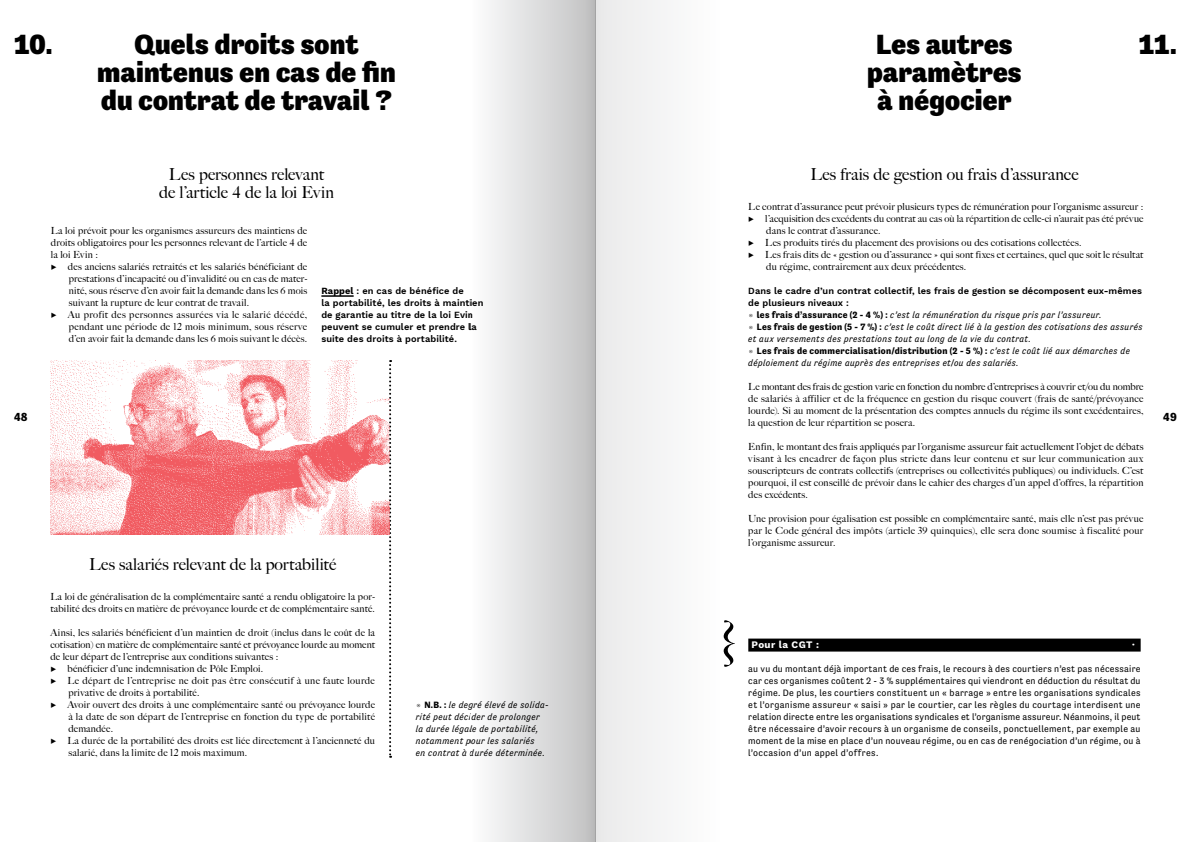
<style>
.page{position:relative;width:1191px;height:842px;background:#fff}
.page>*{position:absolute;margin:0;border:0;box-sizing:border-box;transform-origin:0 0}
.t1{font:55px "Big Caslon FB";color:#000}
.t2{font:900 28.5px/28px "Tenso";letter-spacing:.01em;color:#000;text-align:center}
.t3{font:16.5px/18px "Big Caslon FB";letter-spacing:.005em;color:#000;text-align:center}
.t4{font:700 12px "Tenso";color:#000}
.t5{font:9.8px/12px "Big Caslon FB";letter-spacing:.02em;color:#000;text-align:justify}
.t6{font:9.8px "Big Caslon FB";letter-spacing:.04em;color:#000}
.t7{font:9.8px "Big Caslon FB";letter-spacing:.05em;color:#000}
.t8{font:700 9.8px "Work Sans";letter-spacing:.035em;color:#fff}
.t9{font:9.5px/12px "Tenso";letter-spacing:.025em;color:#000;text-align:justify}
.t10{font:italic 9.4px/12px "Tenso";letter-spacing:.035em;color:#000}
.t11{font:600 9.2px/12px "Work Sans";letter-spacing:.01em;color:#000}
.s1{font-family:"Source Code Pro"}
.s2{font-family:"Source Code Pro";font-weight:200;font-style:normal}
.s3{font-weight:700;font-style:normal}
.s4{font-weight:700}
</style>
<div class="page">
<svg style="left:389px;top:360px;width:2px;height:398px"></svg>
<div style="left:748px;top:639px;width:392px;height:13px;background:#000"></div>
<hr style="left:321px;top:295px;width:33px;height:2px;background:#000">
<img style="left:50px;top:360px;width:339px;height:174px">
<div style="left:471px;top:0;width:124px;height:842px;background:linear-gradient(to right,#fefeff,#c1c1c2)"></div>
<div style="left:595px;top:0;width:125px;height:842px;background:#f4f4f4"></div>
<h2 class="t2" style="left:97px;top:31px;width:300px">Quels droits sont maintenus en cas de fin du contrat de travail ?</h2>
<h2 class="t2" style="left:14px;top:31px;width:40px">10.</h2>
<h2 class="t2" style="left:1138px;top:31px;width:39px">11.</h2>
<h2 class="t2" style="left:867px;top:31px;width:156px">Les autres paramètres à négocier</h2>
<h3 class="t3" style="left:159px;top:165px;width:176px">Les personnes relevant de l’article 4 de la loi Evin</h3>
<h3 class="t3" style="left:810px;top:165px;width:270px">Les frais de gestion ou frais d’assurance</h3>
<p class="t5" style="left:748px;top:201px;width:396px">Le contrat d’assurance peut prévoir plusieurs types de rémunération pour l’organisme assureur :</p>
<p class="t5" style="left:748px;top:213px;width:396px"><span class="s1">▶</span> l’acquisition des excédents du contrat au cas où la répartition de celle-ci n’aurait pas été prévue</p>
<p class="t5" style="left:766px;top:225px;width:116px">dans le contrat d’assurance.</p>
<p class="t5" style="left:748px;top:237px;width:334px"><span class="s1">▶</span> Les produits tirés du placement des provisions ou des cotisations collectées.</p>
<p class="t5" style="left:748px;top:249px;width:396px"><span class="s1">▶</span> Les frais dits de « gestion ou d’assurance » qui sont fixes et certaines, quel que soit le résultat</p>
<p class="t5" style="left:766px;top:261px;width:201px">du régime, contrairement aux deux précédentes.</p>
<p class="t11" style="left:748px;top:284px;width:395px">Dans le cadre d’un contrat collectif, les frais de gestion se décomposent eux-mêmes de plusieurs niveaux :</p>
<p class="t10" style="left:748px;top:309px;width:396px"><span class="s2">◉</span> <span class="s3">les frais d’assurance (2 - 4 %) :</span> c’est la rémunération du risque pris par l’assureur.<br><span class="s2">◉</span> <span class="s3">Les frais de gestion (5 - 7 %) :</span> c’est le coût direct lié à la gestion des cotisations des assurés et aux versements des prestations tout au long de la vie du contrat.<br><span class="s2">◉</span> <span class="s3">Les frais de commercialisation/distribution (2 - 5 %) :</span> c’est le coût lié aux démarches de déploiement du régime auprès des entreprises et/ou des salariés.</p>
<p class="t5" style="left:748px;top:381px;width:397px">Le montant des frais de gestion varie en fonction du nombre d’entreprises à couvrir et/ou du nombre de salariés à affilier et de la fréquence en gestion du risque couvert (frais de santé/prévoyance lourde). Si au moment de la présentation des comptes annuels du régime ils sont excédentaires, la question de leur répartition se posera.</p>
<p class="t5" style="left:748px;top:441px;width:397px">Enfin, le montant des frais appliqués par l’organisme assureur fait actuellement l’objet de débats visant à les encadrer de façon plus stricte dans leur contenu et sur leur communication aux souscripteurs de contrats collectifs (entreprises ou collectivités publiques) ou individuels. C’est pourquoi, il est conseillé de prévoir dans le cahier des charges d’un appel d’offres, la répartition des excédents.</p>
<p class="t5" style="left:748px;top:513px;width:396px">Une provision pour égalisation est possible en complémentaire santé, mais elle n’est pas prévue par le Code général des impôts (article 39 quinquies), elle sera donc soumise à fiscalité pour l’organisme assureur.</p>
<p class="t5" style="left:51px;top:225px;width:258px">La loi prévoit pour les organismes assureurs des maintiens de</p>
<p class="t5" style="left:51px;top:237px;width:258px">droits obligatoires pour les personnes relevant de l’article 4 de</p>
<p class="t5" style="left:51px;top:249px;width:49px">la loi Evin :</p>
<p class="t5" style="left:51px;top:261px;width:258px"><span class="s1">▶</span> des anciens salariés retraités et les salariés bénéficiant de</p>
<p class="t5" style="left:69px;top:273px;width:240px">prestations d’incapacité ou d’invalidité ou en cas de mater-</p>
<p class="t5" style="left:69px;top:285px;width:240px">nité, sous réserve d’en avoir fait la demande dans les 6 mois</p>
<p class="t5" style="left:69px;top:297px;width:182px">suivant la rupture de leur contrat de travail.</p>
<p class="t7" style="left:51px;top:309px;width:258px"><span class="s1">▶</span> Au profit des personnes assurées via le salarié décédé,</p>
<p class="t5" style="left:69px;top:321px;width:240px">pendant une période de 12 mois minimum, sous réserve</p>
<p class="t5" style="left:69px;top:333px;width:240px">d’en avoir fait la demande dans les 6 mois suivant le décès.</p>
<p class="t11" style="left:321px;top:284px;width:164px"><span class="s4">Rappel</span> : en cas de bénéfice de<br>la portabilité, les droits à maintien de garantie au titre de la loi Evin peuvent se cumuler et prendre la suite des droits à portabilité.</p>
<p class="t4" style="left:14px;top:410px;width:15px">48</p>
<p class="t4" style="left:1163px;top:410px;width:15px">49</p>
<h3 class="t3" style="left:89px;top:555px;width:248px">Les salariés relevant de la portabilité</h3>
<p class="t5" style="left:50px;top:591px;width:326px">La loi de généralisation de la complémentaire santé a rendu obligatoire la por&shy;tabilité des droits en matière de prévoyance lourde et de complémentaire santé.</p>
<p class="t5" style="left:50px;top:627px;width:326px">Ainsi, les salariés bénéficient d’un maintien de droit (inclus dans le coût de la</p>
<p class="t5" style="left:50px;top:639px;width:326px">cotisation) en matière de complémentaire santé et prévoyance lourde au moment</p>
<p class="t5" style="left:50px;top:651px;width:229px">de leur départ de l’entreprise aux conditions suivantes :</p>
<p class="t5" style="left:50px;top:663px;width:214px"><span class="s1">▶</span> bénéficier d’une indemnisation de Pôle Emploi.</p>
<p class="t6" style="left:50px;top:675px;width:326px"><span class="s1">▶</span> Le départ de l’entreprise ne doit pas être consécutif à une faute lourde</p>
<p class="t5" style="left:68px;top:687px;width:132px">privative de droits à portabilité.</p>
<p class="t5" style="left:50px;top:699px;width:326px"><span class="s1">▶</span> Avoir ouvert des droits à une complémentaire santé ou prévoyance lourde</p>
<p class="t5" style="left:68px;top:711px;width:308px">à la date de son départ de l’entreprise en fonction du type de portabilité</p>
<p class="t5" style="left:68px;top:723px;width:46px">demandée.</p>
<p class="t5" style="left:50px;top:735px;width:326px"><span class="s1">▶</span> La durée de la portabilité des droits est liée directement à l’ancienneté du</p>
<p class="t5" style="left:68px;top:747px;width:180px">salarié, dans la limite de 12 mois maximum.</p>
<p class="t10" style="left:416px;top:699px;width:134px"><span class="s2">◉</span> <span class="s3">N.B. :</span> le degré élevé de solida&shy;rité peut décider de prolonger la durée légale de portabilité, notamment pour les salariés<br>en contrat à durée déterminée.</p>
<h1 class="t1" style="left:720px;top:609px;width:18px">}</h1>
<p class="t8" style="left:751px;top:637px;width:69px">Pour la CGT :</p>
<p class="t8" style="left:1132px;top:637px;width:4px">·</p>
<p class="t9" style="left:748px;top:663px;width:394px">au vu du montant déjà important de ces frais, le recours à des courtiers n’est pas nécessaire car ces organismes coûtent 2 - 3 % supplémentaires qui viendront en déduction du résultat du régime. De plus, les courtiers constituent un « barrage » entre les organisations syndicales et l’organisme assureur « saisi » par le courtier, car les règles du courtage interdisent une relation directe entre les organisations syndicales et l’organisme assureur. Néanmoins, il peut être nécessaire d’avoir recours à un organisme de conseils, ponctuellement, par exemple au moment de la mise en place d’un nouveau régime, ou en cas de renégociation d’un régime, ou à l’occasion d’un appel d’offres.</p>
</div>
